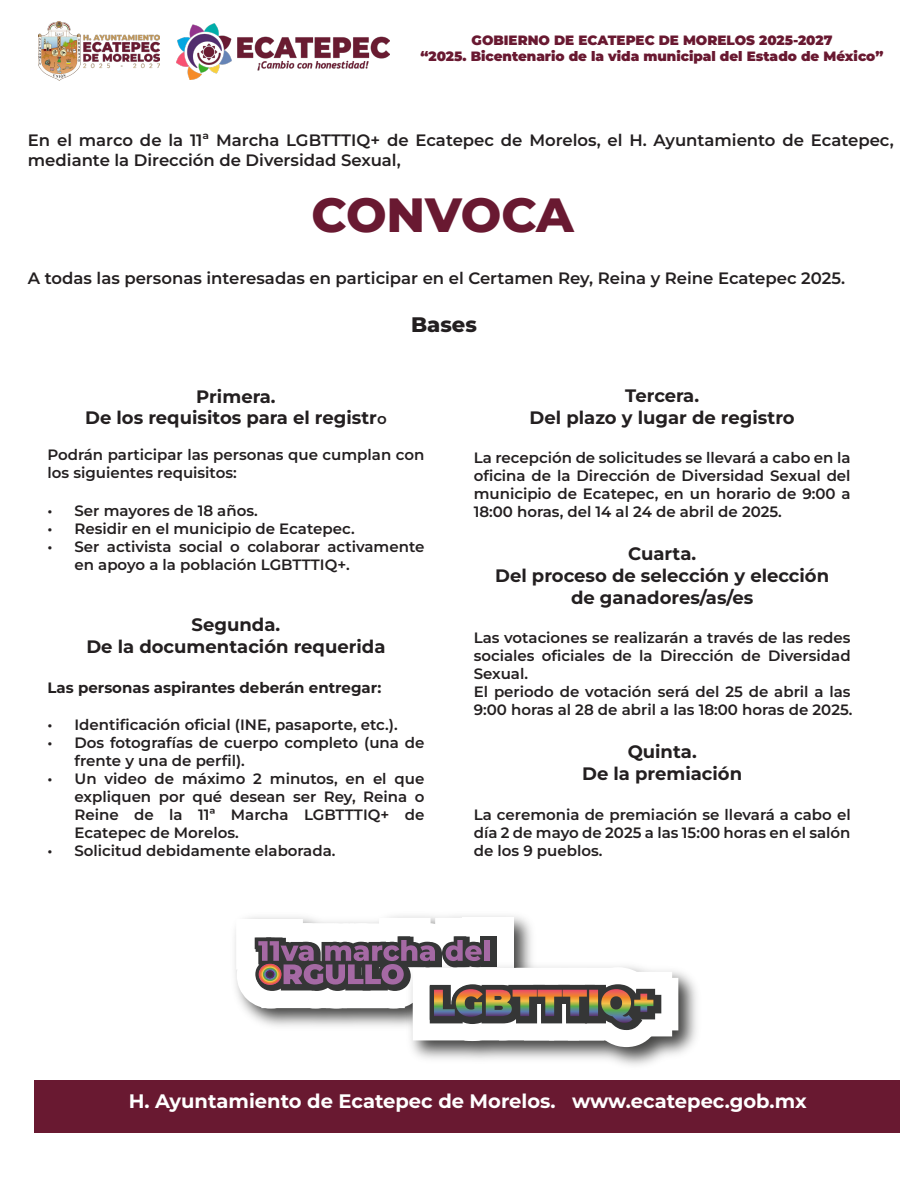
<style>
.page{position:relative;width:918px;height:1188px;background:#fff}
.page>*{position:absolute;margin:0;border:0;box-sizing:border-box;transform-origin:0 0}
.t1{font:800 48px "Montserrat";letter-spacing:-.005em;color:#691931}
.t2{font:800 21px "Montserrat";color:#231f20}
.t3{font:700 19.5px "Montserrat";color:#fff}
.t4{font:700 18px/21.6px "Montserrat";color:#231f20;text-align:center}
.t5{font:600 16.5px/19.8px "Montserrat";color:#231f20}
.t6{font:600 15px/18px "Montserrat";color:#231f20}
.t7{font:700 15px "Montserrat";color:#231f20}
.t8{font:900 13.5px/16.2px "Montserrat";color:#691931;text-align:center}
.s1{font-weight:600;font-size:15px}
</style>
<div class="page">
<img style="left:38px;top:22px;width:122px;height:58px">
<img style="left:176px;top:23px;width:214px;height:56px">
<img style="left:412px;top:972px;width:285px;height:94px">
<svg style="left:236px;top:918px;width:442px;height:129px"></svg>
<div style="left:35px;top:1080px;width:865px;height:52px;background:#691931"></div>
<p class="t8" style="left:421px;top:31px;width:464px">GOBIERNO DE ECATEPEC DE MORELOS 2025-2027<br>“2025. Bicentenario de la vida municipal del Estado de México”</p>
<p class="t5" style="left:28px;top:130px;width:868px">En el marco de la 11ª Marcha LGBTTTIQ+ de Ecatepec de Morelos, el H. Ayuntamiento de Ecatepec, mediante la Dirección de Diversidad Sexual,</p>
<h1 class="t1" style="left:311px;top:183px;width:264px">CONVOCA</h1>
<p class="t5" style="left:28px;top:268px;width:819px">A todas las personas interesadas en participar en el Certamen Rey, Reina y Reine Ecatepec 2025.</p>
<h2 class="t2" style="left:411px;top:311px;width:67px">Bases</h2>
<p class="t4" style="left:85px;top:385px;width:303px">Primera.<br>De los requisitos para el registr<span class="s1">o</span></p>
<p class="t6" style="left:47px;top:446px;width:378px">Podrán participar las personas que cumplan con los siguientes requisitos:</p>
<p class="t6" style="left:47px;top:501px;width:212px">• Ser mayores de 18 años.</p>
<p class="t6" style="left:47px;top:519px;width:309px">• Residir en el municipio de Ecatepec.</p>
<p class="t6" style="left:74px;top:537px;width:351px;text-indent:-27px">• Ser activista social o colaborar activamente en apoyo a la población LGBTTTIQ+.</p>
<p class="t4" style="left:86px;top:614px;width:301px">Segunda.<br>De la documentación requerida</p>
<p class="t7" style="left:48px;top:677px;width:335px">Las personas aspirantes deberán entregar:</p>
<p class="t6" style="left:48px;top:716px;width:352px">• Identificación oficial (INE, pasaporte, etc.).</p>
<p class="t6" style="left:75px;top:734px;width:351px;text-indent:-27px">• Dos fotografías de cuerpo completo (una de frente y una de perfil).</p>
<p class="t6" style="left:75px;top:770px;width:351px;text-align:justify;text-indent:-27px">• Un video de máximo 2 minutos, en el que expliquen por qué desean ser Rey, Reina o Reine de la 11ª Marcha LGBTTTIQ+ de Ecatepec de Morelos.</p>
<p class="t6" style="left:48px;top:842px;width:289px">• Solicitud debidamente elaborada.</p>
<p class="t4" style="left:530px;top:384px;width:267px">Tercera.<br>Del plazo y lugar de registro</p>
<p class="t6" style="left:474px;top:448px;width:378px;text-align:justify">La recepción de solicitudes se llevará a cabo en la oficina de la Dirección de Diversidad Sexual del municipio de Ecatepec, en un horario de 9:00 a 18:00 horas, del 14 al 24 de abril de 2025.</p>
<p class="t4" style="left:495px;top:543px;width:335px">Cuarta.<br>Del proceso de selección y elección de ganadores/as/es</p>
<p class="t6" style="left:474px;top:628px;width:380px">Las votaciones se realizarán a través de las redes sociales oficiales de la Dirección de Diversidad Sexual.<br>El periodo de votación será del 25 de abril a las 9:00 horas al 28 de abril a las 18:00 horas de 2025.</p>
<p class="t4" style="left:582px;top:741px;width:162px">Quinta.<br>De la premiación</p>
<p class="t6" style="left:474px;top:805px;width:378px;text-align:justify">La ceremonia de premiación se llevará a cabo el día 2 de mayo de 2025 a las 15:00 horas en el salón de los 9 pueblos.</p>
<h3 class="t3" style="left:129px;top:1088px;width:679px">H. Ayuntamiento de Ecatepec de Morelos. www.ecatepec.gob.mx</h3>
</div>
